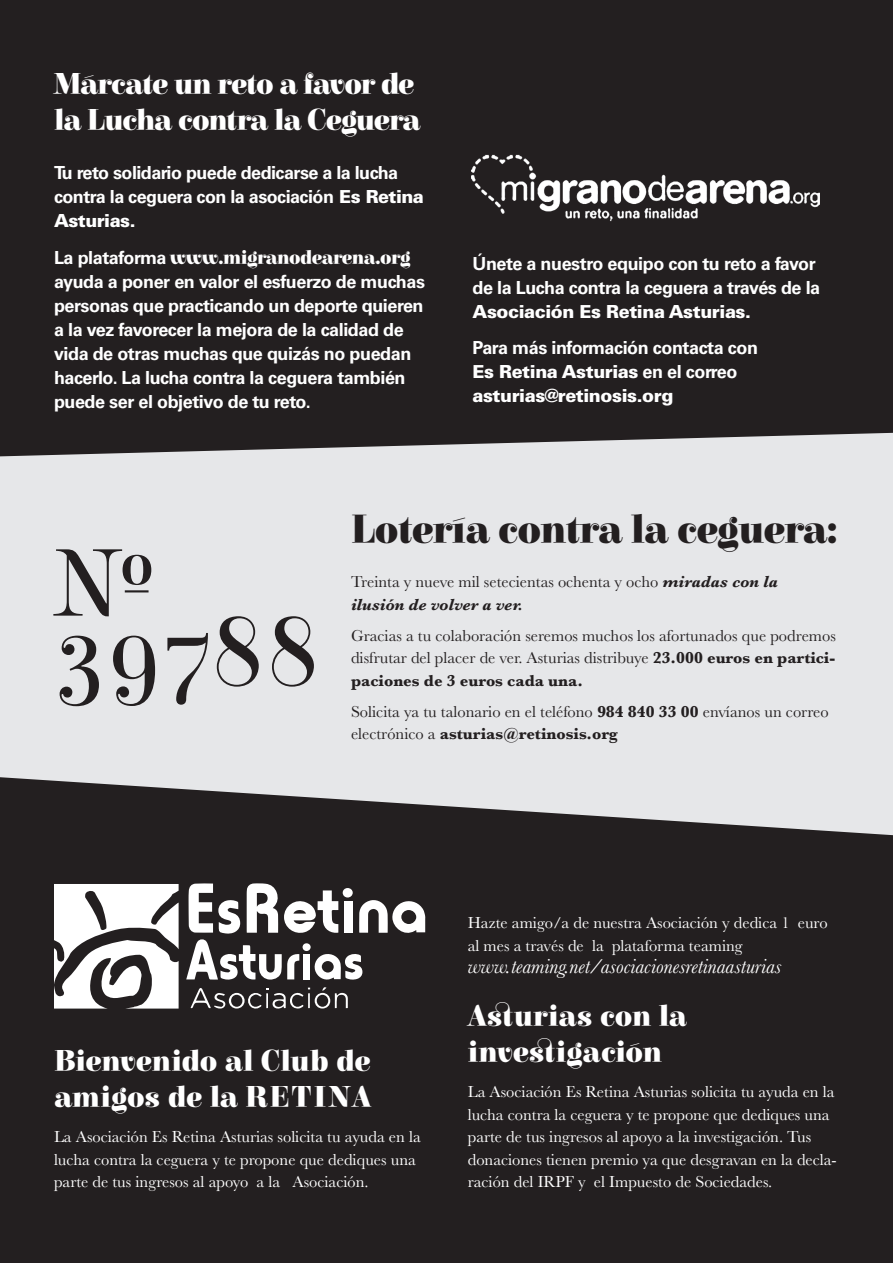
<style>
.page{position:relative;width:893px;height:1263px;background:#231f20}
.page>*{position:absolute;margin:0;border:0;box-sizing:border-box;transform-origin:0 0}
.Articulos_entradilla{font:102px "Elsie";letter-spacing:-.02em;color:#231f20}
.Articulos_Texto{font:900 40.5px "Elsie";letter-spacing:-.02em;color:#231f20}
.Artículos_título_por{font:900 30px/36px "Elsie";letter-spacing:-.01em;color:#fff}
.Artículos_título_por-2{font:900 30px/36px "Elsie";letter-spacing:-.035em;color:#fff}
.Articulos_Texto-2{font:italic 21px "Baskerville";color:#fff}
.Articulos_entradilla-2{font:900 19.5px "Elsie";letter-spacing:-.025em;color:#fff}
.Articulos_entradilla-3{font:700 18px/24px "Univers LT Std";letter-spacing:-.025em;color:#fff}
.Articulos_Texto-3{font:16.5px/22.5px "Baskerville";color:#231f20}
.Articulos_Texto-4{font:16.5px/22.5px "Baskerville";color:#fff}
.Artículos_título_por-3{font:16.5px/22.5px "Baskerville";color:#fff}
.s1{font-weight:900}
.s2{font-family:"Univers LT Std";font-weight:700;font-size:18px}
.s3{font-weight:700;font-style:italic}
.s4{font-weight:700}
</style>
<div class="page">
<svg style="left:0;top:433px;width:893px;height:402px;background:#d2d3d4"></svg>
<img style="left:471px;top:154px;width:349px;height:68px">
<svg style="left:186px;top:883px;width:239px;height:97px"></svg>
<div style="left:343px;top:888px;width:10px;height:9px;background:#fff;border-radius:50%"></div>
<div style="left:303px;top:943px;width:8px;height:8px;background:#fff;border-radius:50%"></div>
<svg style="left:191px;top:987px;width:157px;height:22px"></svg>
<svg style="left:54px;top:884px;width:125px;height:124px"></svg>
<p class="Artículos_título_por-2" style="left:54px;top:67px;width:368px">Márcate un reto a favor de la Lucha contra la Ceguera</p>
<p class="Articulos_entradilla-3" style="left:54px;top:161px;width:371px">Tu reto solidario puede dedicarse a la lucha contra la ceguera con la asociación <span class="s1">Es Retina<br>Asturias.</span></p>
<p class="Articulos_entradilla-2" style="left:54px;top:247px;width:358px"><span class="s2">La plataforma</span> www.migranodearena.org</p>
<p class="Articulos_entradilla-3" style="left:54px;top:270px;width:372px">ayuda a poner en valor el esfuerzo de muchas personas que practicando un deporte quieren a la vez favorecer la mejora de la calidad de vida de otras muchas que quizás no puedan hacerlo. La lucha contra la ceguera también puede ser el objetivo de tu reto.</p>
<p class="Articulos_entradilla-3" style="left:472px;top:251px;width:349px">Únete a nuestro equipo con tu reto a favor de la Lucha contra la ceguera a través de la<br><span class="s1">Asociación Es Retina Asturias.</span></p>
<p class="Articulos_entradilla-3" style="left:472px;top:336px;width:287px">Para más información contacta con<br><span class="s1">Es Retina Asturias</span> en el correo <span class="s1">asturias@retinosis.org</span></p>
<p class="Articulos_entradilla" style="left:54px;top:527px;width:102px">Nº</p>
<p class="Articulos_entradilla" style="left:54px;top:596px;width:269px">39788</p>
<p class="Articulos_Texto" style="left:351px;top:508px;width:489px">Lotería contra la ceguera:</p>
<p class="Articulos_Texto-3" style="left:351px;top:571px;width:428px">Treinta y nueve mil setecientas ochenta y ocho <span class="s3">miradas con la ilusión de volver a ver.</span></p>
<p class="Articulos_Texto-3" style="left:351px;top:624px;width:486px;text-align:justify">Gracias a tu colaboración seremos muchos los afortunados que podremos disfrutar del placer de ver. Asturias distribuye <span class="s4">23.000 euros en partici&shy;paciones de 3 euros cada una.</span></p>
<p class="Articulos_Texto-3" style="left:351px;top:700px;width:479px">Solicita ya tu talonario en el teléfono <span class="s4">984 840 33 00</span> envíanos un correo electrónico a <span class="s4">asturias@retinosis.org</span></p>
<p class="Artículos_título_por" style="left:54px;top:1044px;width:318px">Bienvenido al Club de amigos de la RETINA</p>
<p class="Artículos_título_por-3" style="left:54px;top:1126px;width:368px">La Asociación Es Retina Asturias solicita tu ayuda en la lucha contra la ceguera y te propone que dediques una parte de tus ingresos al apoyo a la Asociación.</p>
<p class="Articulos_Texto-4" style="left:468px;top:912px;width:361px">Hazte amigo/a de nuestra Asociación y dedica 1 euro al mes a través de la plataforma teaming</p>
<p class="Articulos_Texto-2" style="left:468px;top:952px;width:315px">www.teaming.net/asociacionesretinaasturias</p>
<p class="Artículos_título_por" style="left:468px;top:999px;width:221px">Asturias con la investigación</p>
<p class="Articulos_Texto-4" style="left:468px;top:1081px;width:370px">La Asociación Es Retina Asturias solicita tu ayuda en la lucha contra la ceguera y te propone que dediques una parte de tus ingresos al apoyo a la investigación. Tus donaciones tienen premio ya que desgravan en la decla&shy;ración del IRPF y el Impuesto de Sociedades.</p>
</div>
